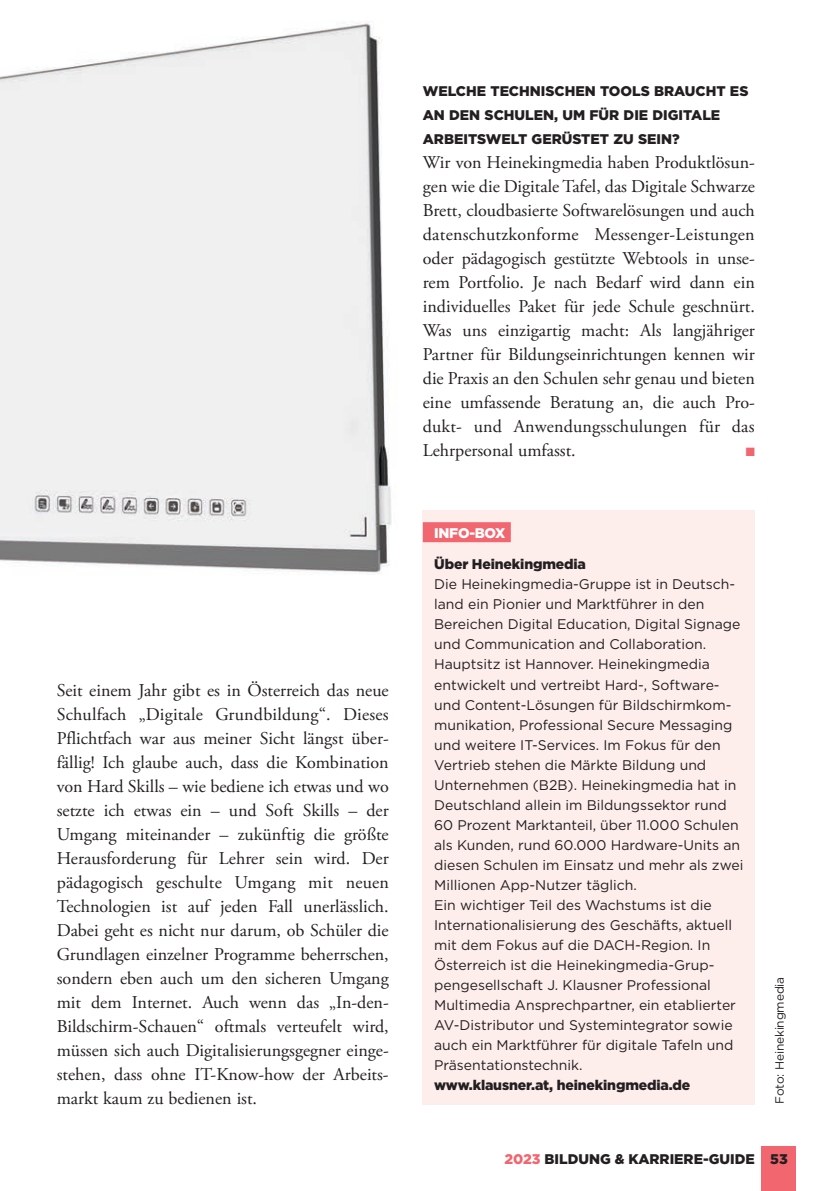
<style>
.page{position:relative;width:840px;height:1191px;background:#fff}
.page>*{position:absolute;margin:0;border:0;box-sizing:border-box;transform-origin:0 0}
.t1{font:18px/24px "Adobe Garamond Pro";color:#231f20;text-align:justify}
.t2{font:14px/20px "Gotham";color:#231f20}
.t3{font:900 14px/24px "Gotham";color:#231f20}
.t4{font:900 14px "Gotham";color:#fff}
.t5{font:12px "Gotham";letter-spacing:-.015em;color:#231f20}
.t6{font:12px "Zapf Dingbats Std";color:#f1666f}
.s1{color:#f1666f}
</style>
<div class="page">
<div style="left:761px;top:1146px;width:34px;height:45px;background:#f1666f"></div>
<img style="left:0;top:21px;width:392px;height:554px">
<div style="left:422px;top:510px;width:332px;height:594px;background:#fdeeec"></div>
<div style="left:422px;top:522px;width:88px;height:20px;background:#f1666f"></div>
<p class="t1" style="left:57px;top:679px;width:333px">Seit einem Jahr gibt es in Österreich das neue Schulfach „Digitale Grundbildung“. Dieses Pflichtfach war aus meiner Sicht längst über&shy;fällig! Ich glaube auch, dass die Kombination von Hard Skills – wie bediene ich etwas und wo setzte ich etwas ein – und Soft Skills – der Umgang miteinander – zukünftig die größte Herausforderung für Lehrer sein wird. Der päda gogisch geschulte Umgang mit neuen Technologien ist auf jeden Fall unerlässlich.<br>Dabei geht es nicht nur darum, ob Schüler die Grundlagen einzelner Programme beherrschen, sondern eben auch um den sicheren Umgang mit dem Internet. Auch wenn das „In-den-Bildschirm-Schauen“ oftmals verteufelt wird, müssen sich auch Digitalisierungsgegner einge&shy;stehen, dass ohne IT-Know-how der Arbeits&shy;markt kaum zu bedienen ist.</p>
<p class="t3" style="left:422px;top:79px;width:327px">WELCHE TECHNISCHEN TOOLS BRAUCHT ES<br>AN DEN SCHULEN, UM FÜR DIE DIGITALE<br>ARBEITSWELT GERÜSTET ZU SEIN?</p>
<p class="t1" style="left:422px;top:151px;width:333px">Wir von Heinekingmedia haben Produktlösun&shy;gen wie die Digitale Tafel, das Digitale Schwarze Brett, cloudbasierte Softwarelösungen und auch datenschutzkonforme Messenger-Leistungen oder pädagogisch gestützte Webtools in unse&shy;rem Portfolio. Je nach Bedarf wird dann ein individuelles Paket für jede Schule geschnürt.<br>Was uns einzigartig macht: Als langjähriger Partner für Bildungseinrichtungen kennen wir die Praxis an den Schulen sehr genau und bieten eine umfassende Beratung an, die auch Pro&shy;dukt- und Anwendungsschulungen für das Lehrpersonal umfasst.</p>
<p class="t6" style="left:745px;top:446px;width:11px">■</p>
<p class="t4" style="left:434px;top:523px;width:73px">INFO-BOX</p>
<p class="t3" style="left:434px;top:552px;width:153px">Über Heinekingmedia</p>
<p class="t2" style="left:434px;top:574px;width:310px">Die Heinekingmedia-Gruppe ist in Deutsch&shy;land ein Pionier und Marktführer in den Bereichen Digital Education, Digital Signage und Communication and Collaboration.<br>Hauptsitz ist Hannover. Heinekingmedia entwickelt und vertreibt Hard-, Software&shy;und Content-Lösungen für Bildschirmkom&shy;munikation, Professional Secure Messaging und weitere IT-Services. Im Fokus für den Vertrieb stehen die Märkte Bildung und Unternehmen (B2B). Heinekingmedia hat in Deutschland allein im Bildungssektor rund 60 Prozent Marktanteil, über 11.000 Schulen als Kunden, rund 60.000 Hardware-Units an diesen Schulen im Einsatz und mehr als zwei Millionen App-Nutzer täglich.<br>Ein wichtiger Teil des Wachstums ist die Internationalisierung des Geschäfts, aktuell mit dem Fokus auf die DACH-Region. In Österreich ist die Heinekingmedia-Grup&shy;pengesellschaft J. Klausner Professional Multimedia Ansprechpartner, ein etablierter AV-Distributor und Systemintegrator sowie auch ein Marktführer für digitale Tafeln und Präsentationstechnik.</p>
<p class="t3" style="left:434px;top:1072px;width:257px">www.klausner.at, heinekingmedia.de</p>
<p class="t5" style="left:771px;top:1104px;width:129px;rotate:-90deg">Foto: Heinekingmedia</p>
<p class="t3" style="left:504px;top:1146px;width:284px"><span class="s1">2023</span> BILDUNG &amp; KARRIERE-GUIDE 53</p>
</div>
